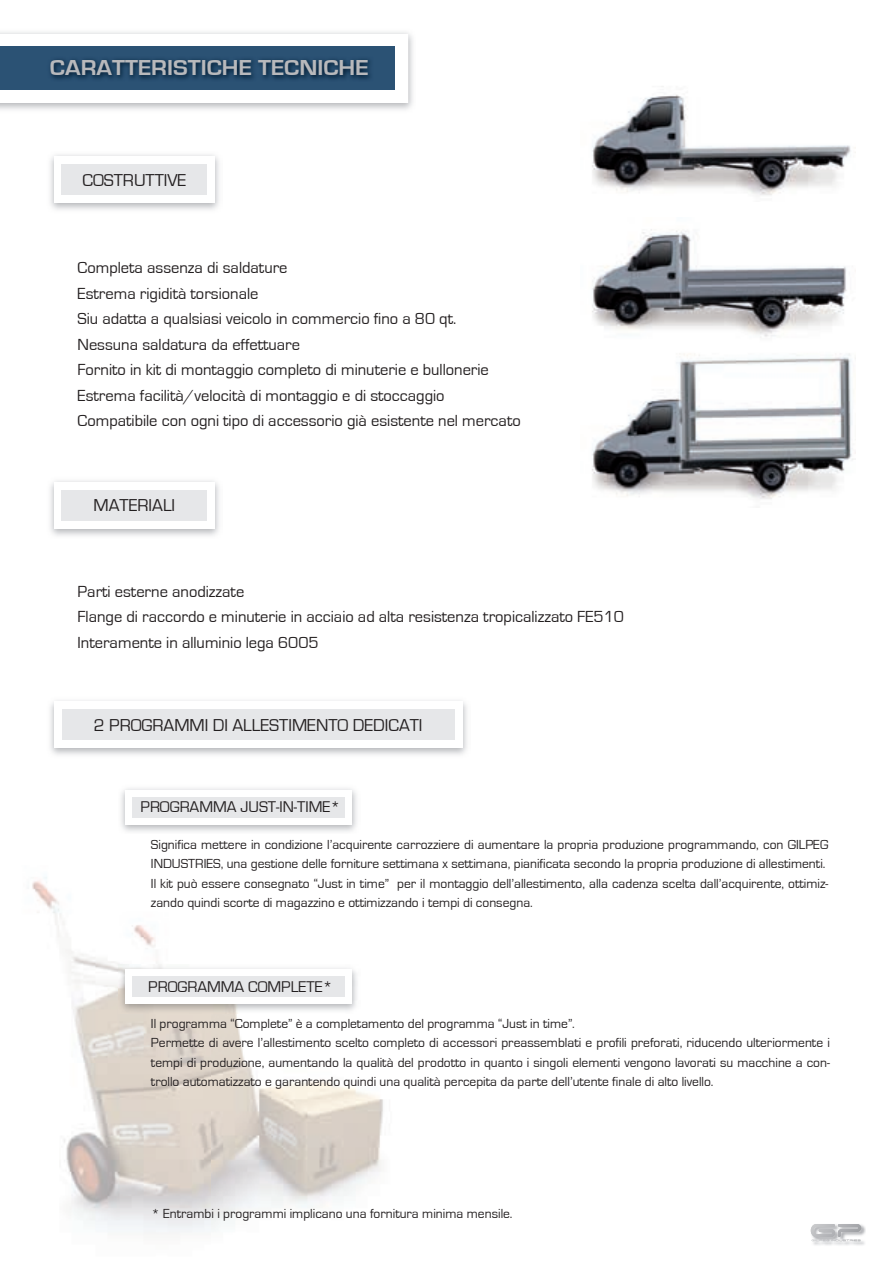
<style>
.page{position:relative;width:893px;height:1263px;background:#fff}
.page>*{position:absolute;margin:0;border:0;box-sizing:border-box;transform-origin:0 0}
.t1{font:700 22.35px "Eurostile";color:#b8b9bc;scale:1.1 1}
.t2{font:17.7px "Eurostile";color:#231f20}
.t3{font:16.5px/25.5px "Eurostile";color:#231f20}
.t4{font:16.05px "Eurostile";color:#231f20}
.t5{font:13.5px/19.5px "Eurostile";color:#231f20}
</style>
<div class="page">
<img style="left:32px;top:877px;width:351px;height:356px">
<img style="left:592px;top:229px;width:255px;height:109px">
<img style="left:592px;top:353px;width:264px;height:146px">
<img style="left:592px;top:86px;width:264px;height:109px">
<div style="left:0;top:47px;width:395px;height:43px;background:#2b5274"></div>
<img style="left:50px;top:59px;width:320px;height:21px">
<img style="left:50px;top:154px;width:169px;height:56px">
<div style="left:54px;top:156px;width:161px;height:47px;background:#fff"></div>
<div style="left:62px;top:164px;width:145px;height:31px;background:#e6e7e9"></div>
<img style="left:50px;top:480px;width:169px;height:56px">
<div style="left:54px;top:482px;width:161px;height:46px;background:#fff"></div>
<div style="left:62px;top:490px;width:145px;height:31px;background:#e6e7e9"></div>
<img style="left:121px;top:788px;width:236px;height:44px">
<div style="left:125px;top:790px;width:227px;height:34px;background:#fff"></div>
<div style="left:133px;top:797px;width:212px;height:20px;background:#e6e7e9"></div>
<img style="left:118px;top:964px;width:242px;height:49px">
<div style="left:125px;top:969px;width:227px;height:35px;background:#fff"></div>
<div style="left:133px;top:977px;width:212px;height:20px;background:#e6e7e9"></div>
<img style="left:50px;top:700px;width:417px;height:55px">
<div style="left:54px;top:702px;width:408px;height:46px;background:#fff"></div>
<div style="left:62px;top:710px;width:392px;height:30px;background:#e6e7e9"></div>
<img style="left:810px;top:1224px;width:56px;height:21px">
<svg style="left:811px;top:1224px;width:50px;height:17px"></svg>
<h1 class="t1" style="left:50px;top:56px;width:291px">CARATTERISTICHE TECNICHE</h1>
<h2 class="t2" style="left:82px;top:170px;width:106px">COSTRUTTIVE</h2>
<p class="t3" style="left:78px;top:255px;width:445px">Completa assenza di saldature<br>Estrema rigidità torsionale<br>Siu adatta a qualsiasi veicolo in commercio fino a 80 qt.<br>Nessuna saldatura da effettuare<br>Fornito in kit di montaggio completo di minuterie e bullonerie Estrema facilità/velocità di montaggio e di stoccaggio Compatibile con ogni tipo di accessorio già esistente nel mercato</p>
<h2 class="t2" style="left:94px;top:496px;width:83px">MATERIALI</h2>
<p class="t3" style="left:78px;top:579px;width:548px">Parti esterne anodizzate<br>Flange di raccordo e minuterie in acciaio ad alta resistenza tropicalizzato FE510<br>Interamente in alluminio lega 6005</p>
<h2 class="t2" style="left:94px;top:715px;width:330px">2 PROGRAMMI DI ALLESTIMENTO DEDICATI</h2>
<p class="t4" style="left:141px;top:798px;width:201px">PROGRAMMA JUST-IN-TIME*</p>
<p class="t5" style="left:151px;top:835px;width:679px">Significa mettere in condizione l’acquirente carrozziere di aumentare la propria produzione programmando, con GILPEG INDUSTRIES, una gestione delle forniture settimana x settimana, pianificata secondo la propria produzione di allestimenti.<br>Il kit può essere consegnato “Just in time” per il montaggio dell’allestimento, alla cadenza scelta dall’acquirente, ottimiz&shy;zando quindi scorte di magazzino e ottimizzando i tempi di consegna.</p>
<p class="t4" style="left:148px;top:978px;width:186px">PROGRAMMA COMPLETE*</p>
<p class="t5" style="left:151px;top:1013px;width:680px">Il programma “Complete” è a completamento del programma “Just in time”.<br>Permette di avere l’allestimento scelto completo di accessori preassemblati e profili preforati, riducendo ulteriormente i tempi di produzione, aumentando la qualità del prodotto in quanto i singoli elementi vengono lavorati su macchine a con&shy;trollo automatizzato e garantendo quindi una qualità percepita da parte dell’utente finale di alto livello.</p>
<p class="t5" style="left:151px;top:1204px;width:363px">* Entrambi i programmi implicano una fornitura minima mensile.</p>
</div>
